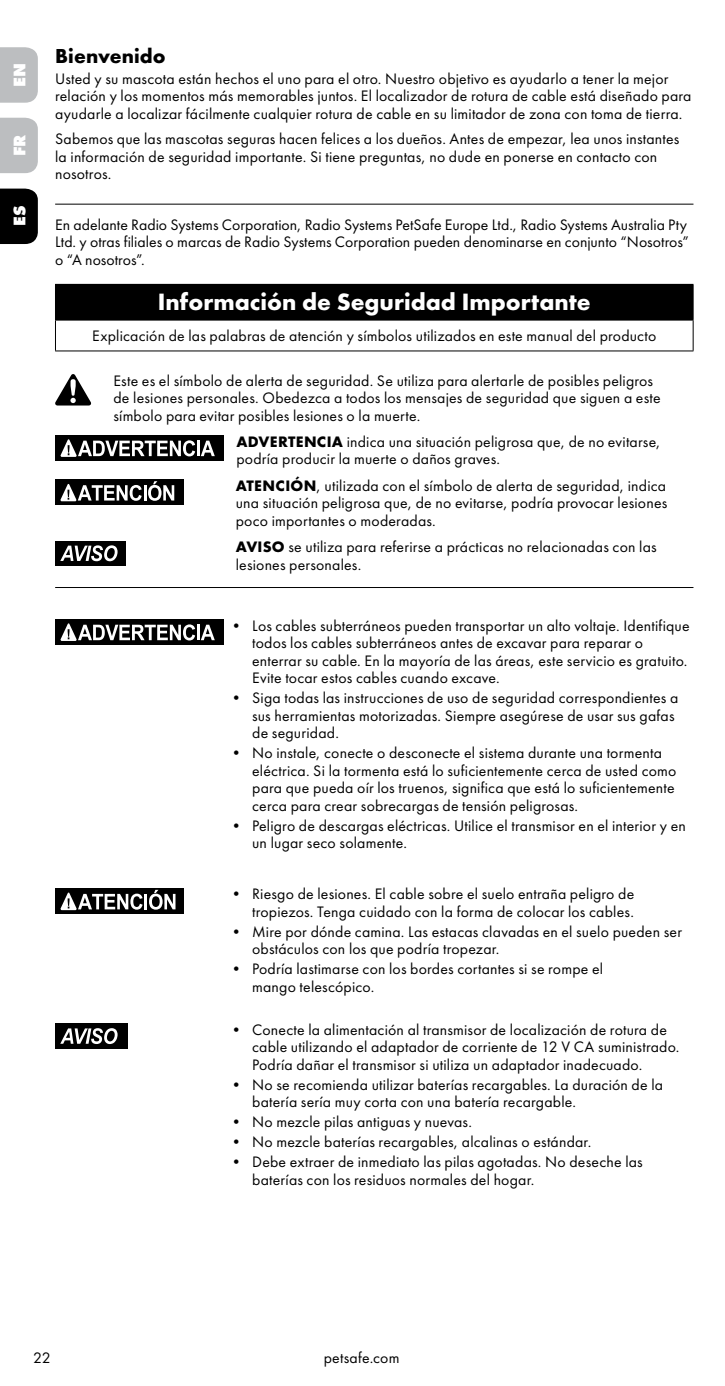
<style>
.page{position:relative;width:725px;height:1386px;background:#fff}
.page>*{position:absolute;margin:0;border:0;box-sizing:border-box;transform-origin:0 0}
.t1{font:24.5px "Futura PT Bold";color:#fff}
.t2{font:21px "Futura PT Bold";letter-spacing:.005em;color:#000}
.t3{font:700 17.5px "Futura PT Extra";color:#fff}
.t4{font:15.75px/17.5px "Futura PT Book";letter-spacing:.01em;color:#000}
.s1{font-family:"Futura PT Bold"}
</style>
<div class="page">
<div style="left:0;top:47px;width:38px;height:56px;background:#bcbec0"></div>
<div style="left:0;top:118px;width:38px;height:55px;background:#bcbec0"></div>
<div style="left:0;top:189px;width:38px;height:55px;background:#000"></div>
<hr style="left:55px;top:204px;width:638px;height:1px;background:#000">
<hr style="left:55px;top:587px;width:638px;height:1px;background:#000">
<div style="left:55px;top:284px;width:638px;height:36px;background:#000"></div>
<hr style="left:55px;top:320px;width:638px;height:1px;background:#000">
<hr style="left:55px;top:320px;width:1px;height:31px;background:#000">
<hr style="left:692px;top:320px;width:1px;height:31px;background:#000">
<hr style="left:55px;top:351px;width:638px;height:1px;background:#000">
<svg style="left:55px;top:374px;width:36px;height:32px"></svg>
<div style="left:55px;top:435px;width:168px;height:26px;background:#000"></div>
<hr style="left:197px;top:441px;width:3px;height:15px;background:#fff">
<svg style="left:201px;top:441px;width:14px;height:15px"></svg>
<svg style="left:60px;top:439px;width:135px;height:18px"></svg>
<div style="left:55px;top:479px;width:129px;height:25px;background:#000"></div>
<svg style="left:60px;top:481px;width:114px;height:20px"></svg>
<div style="left:55px;top:541px;width:71px;height:24px;background:#000"></div>
<svg style="left:60px;top:545px;width:57px;height:16px"></svg>
<div style="left:55px;top:619px;width:168px;height:26px;background:#000"></div>
<hr style="left:197px;top:625px;width:3px;height:15px;background:#fff">
<svg style="left:201px;top:625px;width:14px;height:15px"></svg>
<svg style="left:60px;top:623px;width:135px;height:18px"></svg>
<div style="left:55px;top:888px;width:129px;height:25px;background:#000"></div>
<hr style="left:144px;top:894px;width:3px;height:15px;background:#fff">
<svg style="left:149px;top:890px;width:26px;height:20px"></svg>
<svg style="left:60px;top:892px;width:82px;height:18px"></svg>
<div style="left:55px;top:1023px;width:72px;height:26px;background:#000"></div>
<svg style="left:60px;top:1028px;width:57px;height:16px"></svg>
<p class="t3" style="left:8px;top:87px;width:25px;rotate:-90deg">EN</p>
<p class="t3" style="left:8px;top:156px;width:23px;rotate:-90deg">FR</p>
<p class="t3" style="left:8px;top:226px;width:22px;rotate:-90deg">ES</p>
<h2 class="t2" style="left:55px;top:42px;width:112px">Bienvenido</h2>
<p class="t4" style="left:55px;top:70px;width:638px">Usted y su mascota están hechos el uno para el otro. Nuestro objetivo es ayudarlo a tener la mejor relación y los momentos más memorables juntos. El localizador de rotura de cable está diseñado para ayudarle a localizar fácilmente cualquier rotura de cable en su limitador de zona con toma de tierra.</p>
<p class="t4" style="left:55px;top:130px;width:625px">Sabemos que las mascotas seguras hacen felices a los dueños. Antes de empezar, lea unos instantes la información de seguridad importante. Si tiene preguntas, no dude en ponerse en contacto con nosotros.</p>
<p class="t4" style="left:55px;top:216px;width:635px;text-align:justify">En adelante Radio Systems Corporation, Radio Systems PetSafe Europe Ltd., Radio Systems Australia Pty Ltd. y otras filiales o marcas de Radio Systems Corporation pueden denominarse en conjunto “Nosotros” o “A nosotros”.</p>
<h1 class="t1" style="left:158px;top:286px;width:434px">Información de Seguridad Importante</h1>
<p class="t4" style="left:92px;top:327px;width:565px">Explicación de las palabras de atención y símbolos utilizados en este manual del producto</p>
<p class="t4" style="left:113px;top:371px;width:548px">Este es el símbolo de alerta de seguridad. Se utiliza para alertarle de posibles peligros de lesiones personales. Obedezca a todos los mensajes de seguridad que siguen a este símbolo para evitar posibles lesiones o la muerte.</p>
<p class="t4" style="left:236px;top:433px;width:425px"><span class="s1">ADVERTENCIA</span> indica una situación peligrosa que, de no evitarse, podría producir la muerte o daños graves.</p>
<p class="t4" style="left:236px;top:477px;width:433px;text-align:justify"><span class="s1">ATENCIÓN</span>, utilizada con el símbolo de alerta de seguridad, indica una situación peligrosa que, de no evitarse, podría provocar lesiones poco importantes o moderadas.</p>
<p class="t4" style="left:236px;top:538px;width:422px"><span class="s1">AVISO</span> se utiliza para referirse a prácticas no relacionadas con las lesiones personales.</p>
<p class="t4" style="left:252px;top:617px;width:439px;text-indent:-24px">• Los cables subterráneos pueden transportar un alto voltaje. Identifique todos los cables subterráneos antes de excavar para reparar o enterrar su cable. En la mayoría de las áreas, este servicio es gratuito.<br>Evite tocar estos cables cuando excave.</p>
<p class="t4" style="left:252px;top:689px;width:427px;text-indent:-24px">• Siga todas las instrucciones de uso de seguridad correspondientes a sus herramientas motorizadas. Siempre asegúrese de usar sus gafas de seguridad.</p>
<p class="t4" style="left:252px;top:744px;width:425px;text-indent:-24px">• No instale, conecte o desconecte el sistema durante una tormenta eléctrica. Si la tormenta está lo suficientemente cerca de usted como para que pueda oír los truenos, significa que está lo suficientemente cerca para crear sobrecargas de tensión peligrosas.</p>
<p class="t4" style="left:252px;top:817px;width:435px;text-indent:-24px">• Peligro de descargas eléctricas. Utilice el transmisor en el interior y en un lugar seco solamente.</p>
<p class="t4" style="left:228px;top:885px;width:407px;text-align:right">• Riesgo de lesiones. El cable sobre el suelo entraña peligro de tropiezos. Tenga cuidado con la forma de colocar los cables.</p>
<p class="t4" style="left:252px;top:923px;width:431px;text-indent:-24px">• Mire por dónde camina. Las estacas clavadas en el suelo pueden ser obstáculos con los que podría tropezar.</p>
<p class="t4" style="left:252px;top:960px;width:352px;text-indent:-24px">• Podría lastimarse con los bordes cortantes si se rompe el mango telescópico.</p>
<p class="t4" style="left:252px;top:1021px;width:429px;text-indent:-24px">• Conecte la alimentación al transmisor de localización de rotura de cable utilizando el adaptador de corriente de 12 V CA suministrado.<br>Podría dañar el transmisor si utiliza un adaptador inadecuado.</p>
<p class="t4" style="left:252px;top:1076px;width:412px;text-indent:-24px">• No se recomienda utilizar baterías recargables. La duración de la batería sería muy corta con una batería recargable.</p>
<p class="t4" style="left:228px;top:1113px;width:245px">• No mezcle pilas antiguas y nuevas.</p>
<p class="t4" style="left:228px;top:1133px;width:364px">• No mezcle baterías recargables, alcalinas o estándar.</p>
<p class="t4" style="left:252px;top:1153px;width:392px;text-indent:-24px">• Debe extraer de inmediato las pilas agotadas. No deseche las baterías con los residuos normales del hogar.</p>
<p class="t4" style="left:33px;top:1348px;width:19px">22</p>
<p class="t4" style="left:323px;top:1348px;width:77px">petsafe.com</p>
</div>
